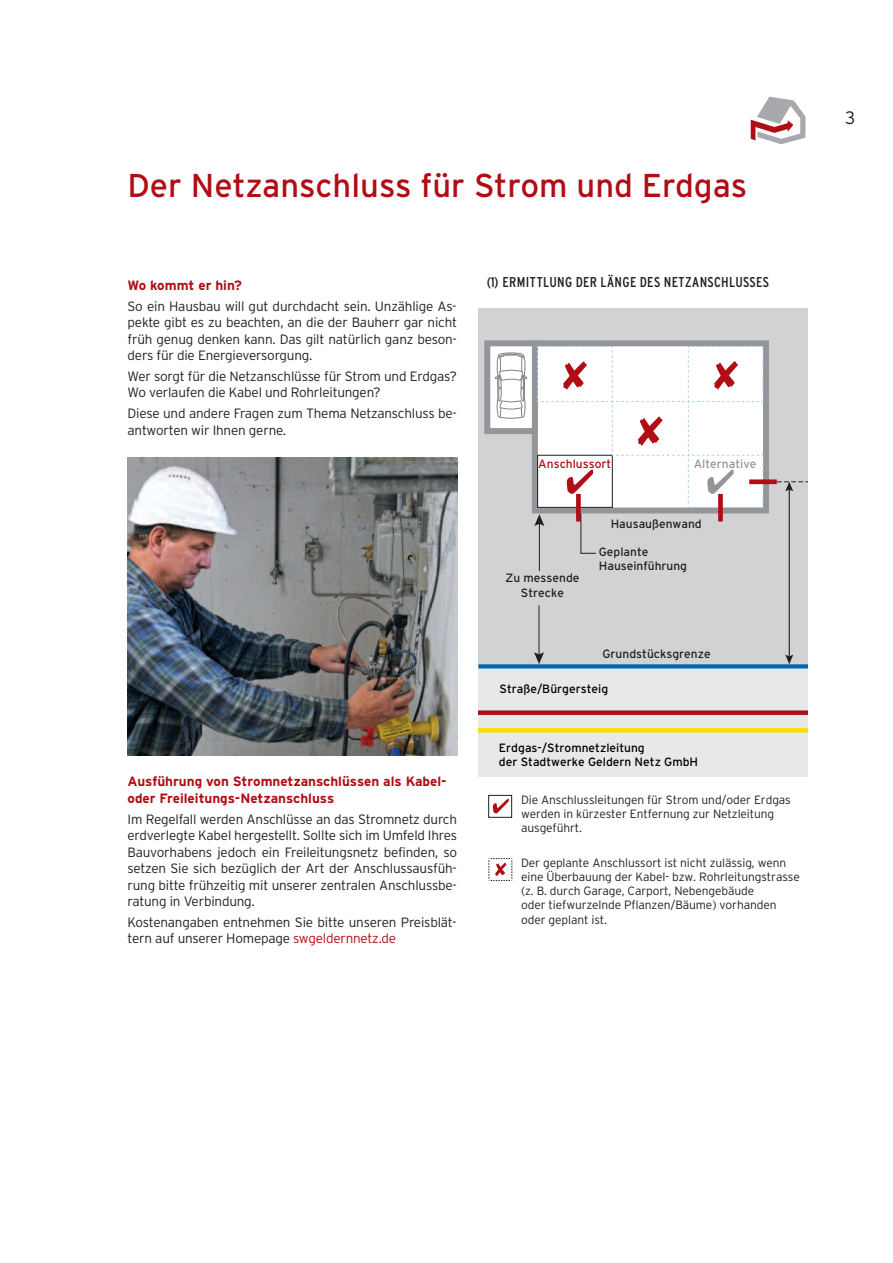
<style>
.page{position:relative;width:893px;height:1263px;background:#fff}
.page>*{position:absolute;margin:0;border:0;box-sizing:border-box;transform-origin:0 0}
.t1{font:33px "Interstate";color:#b00d15}
.t2{font:300 18px "Interstate";color:#231f20}
.t3{font:condensed 14.25px "Interstate";letter-spacing:.02em;color:#231f20}
.t4{font:300 13.5px/16.5px "Interstate";letter-spacing:-.015em;color:#231f20}
.t5{font:700 13.5px/16.5px "Interstate";color:#b00d15}
.t6{font:300 12px/14.2px "Interstate";letter-spacing:-.01em;color:#231f20}
.t7{font:12px/14.4px "Interstate";color:#000}
.t8{font:12px/14.4px "Interstate";color:#231f20}
.t9{font:12px "Interstate";color:#b00d15}
.t10{font:12px "Interstate";color:#939598}
.s1{color:#b00d15}
</style>
<div class="page">
<svg style="left:751px;top:97px;width:54px;height:46px"></svg>
<svg style="left:488px;top:858px;width:25px;height:23px"></svg>
<div style="left:478px;top:308px;width:330px;height:369px;background:#d1d2d4"></div>
<div style="left:532px;top:340px;width:237px;height:173px;border:6px solid #939598"></div>
<div style="left:487px;top:343px;width:48px;height:88px;background:#fff"></div>
<div style="left:484px;top:340px;width:54px;height:94px;border:6px solid #939598"></div>
<div style="left:478px;top:668px;width:330px;height:109px;background:#e7e8e9"></div>
<hr style="left:539px;top:605px;width:1px;height:51px;background:#231f20">
<svg style="left:534px;top:652px;width:10px;height:12px"></svg>
<hr style="left:539px;top:522px;width:1px;height:49px;background:#231f20">
<hr style="left:789px;top:488px;width:1px;height:170px;background:#231f20">
<svg style="left:785px;top:655px;width:8px;height:9px"></svg>
<svg style="left:495px;top:352px;width:32px;height:82px"></svg>
<svg style="left:478px;top:664px;width:330px;height:4px"></svg>
<div style="left:488px;top:795px;width:24px;height:23px;border:1px solid #231f20"></div>
<svg style="left:493px;top:799px;width:16px;height:14px"></svg>
<div style="left:478px;top:710px;width:330px;height:5px;background:#b00d15"></div>
<hr style="left:478px;top:728px;width:330px;height:4px;background:#ffdd01">
<svg style="left:534px;top:346px;width:274px;height:208px"></svg>
<img style="left:128px;top:457px;width:329px;height:298px">
<h1 class="t1" style="left:128px;top:166px;width:621px">Der Netzanschluss für Strom und Erdgas</h1>
<p class="t5" style="left:128px;top:277px;width:116px">Wo kommt er hin?</p>
<p class="t4" style="left:128px;top:298px;width:331px;text-align:justify">So ein Hausbau will gut durchdacht sein. Unzählige As&shy;pekte gibt es zu beachten, an die der Bauherr gar nicht früh genug denken kann. Das gilt natürlich ganz beson&shy;ders für die Energieversorgung.</p>
<p class="t4" style="left:128px;top:368px;width:331px">Wer sorgt für die Netzanschlüsse für Strom und Erdgas?<br>Wo verlaufen die Kabel und Rohrleitungen?</p>
<p class="t4" style="left:128px;top:405px;width:331px">Diese und andere Fragen zum Thema Netzanschluss be&shy;antworten wir Ihnen gerne.</p>
<p class="t5" style="left:128px;top:773px;width:321px">Ausführung von Stromnetzanschlüssen als Kabel&shy;oder Freileitungs-Netzanschluss</p>
<p class="t4" style="left:128px;top:811px;width:331px;text-align:justify">Im Regelfall werden Anschlüsse an das Stromnetz durch erdverlegte Kabel hergestellt. Sollte sich im Umfeld Ihres Bauvorhabens jedoch ein Freileitungsnetz befinden, so setzen Sie sich bezüglich der Art der Anschlussausfüh&shy;rung bitte frühzeitig mit unserer zentralen Anschlussbe&shy;ratung in Verbindung.</p>
<p class="t4" style="left:128px;top:914px;width:331px">Kostenangaben entnehmen Sie bitte unseren Preisblät&shy;tern auf unserer Homepage <span class="s1">swgeldernnetz.de</span></p>
<p class="t3" style="left:487px;top:274px;width:284px">(1) ERMITTLUNG DER LÄNGE DES NETZANSCHLUSSES</p>
<p class="t9" style="left:538px;top:457px;width:75px">Anschlussort</p>
<p class="t10" style="left:694px;top:457px;width:64px">Alternative</p>
<p class="t8" style="left:505px;top:571px;width:75px;text-align:center">Zu messende<br>Strecke</p>
<p class="t8" style="left:611px;top:516px;width:93px">Hausaußenwand</p>
<p class="t8" style="left:599px;top:545px;width:90px">Geplante<br>Hauseinführung</p>
<p class="t8" style="left:602px;top:647px;width:110px">Grundstücksgrenze</p>
<p class="t7" style="left:499px;top:682px;width:110px">Straße/Bürgersteig</p>
<p class="t7" style="left:499px;top:740px;width:201px">Erdgas-/Stromnetzleitung<br>der Stadtwerke Geldern Netz GmbH</p>
<p class="t6" style="left:521px;top:792px;width:271px">Die Anschlussleitungen für Strom und/oder Erdgas werden in kürzester Entfernung zur Netzleitung ausgeführt.</p>
<p class="t6" style="left:521px;top:855px;width:280px">Der geplante Anschlussort ist nicht zulässig, wenn eine Überbauung der Kabel- bzw. Rohrleitungstrasse (z. B. durch Garage, Carport, Nebengebäude<br>oder tiefwurzelnde Pflanzen/Bäume) vorhanden oder geplant ist.</p>
<h2 class="t2" style="left:845px;top:107px;width:12px">3</h2>
</div>
